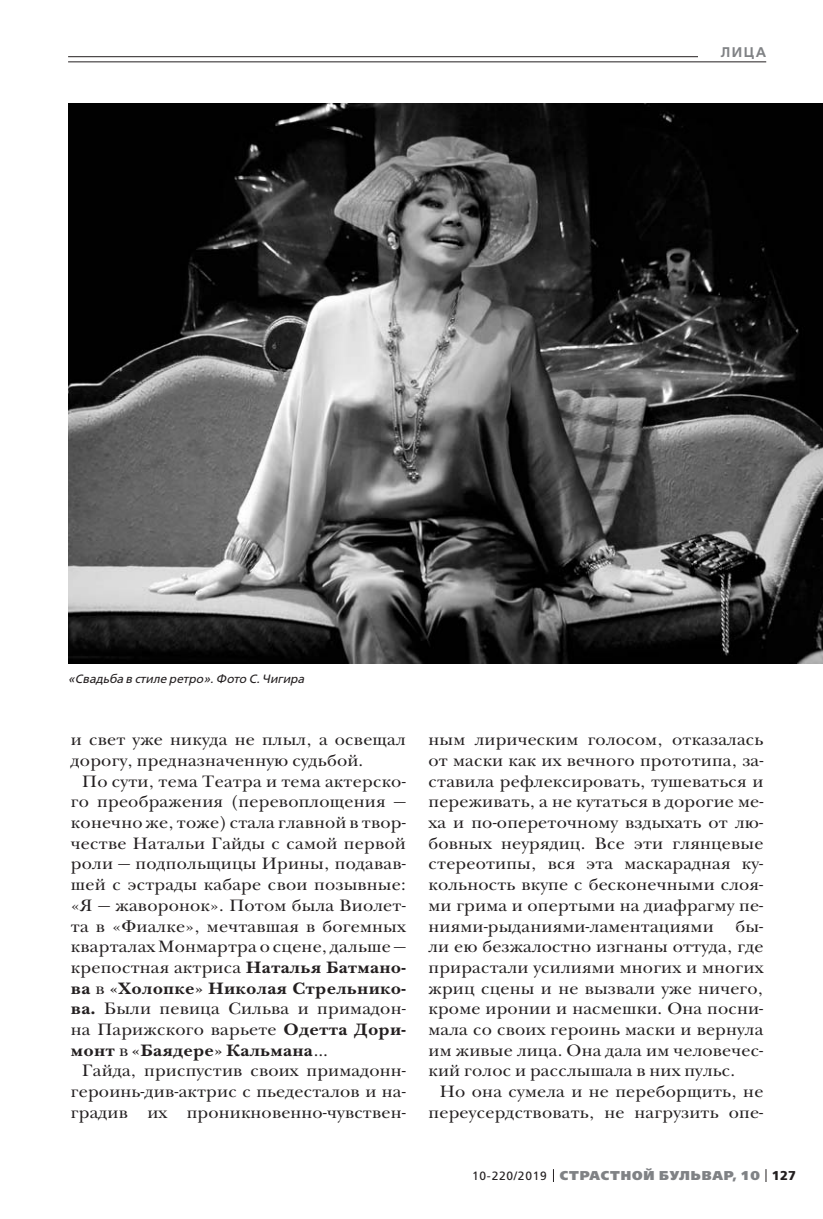
<style>
.page{position:relative;width:823px;height:1219px;background:#fff}
.page>*{position:absolute;margin:0;border:0;box-sizing:border-box;transform-origin:0 0}
.t1{font:17.2px/20.6px "New Baskerville ITC";letter-spacing:.01em;color:#231f20;text-align:justify;scale:1.05 1}
.t2{font:600 14px "Free Set";color:#808285}
.t3{font:800 12.8px "Free Set";letter-spacing:.07em;color:#808285}
.t4{font:italic 12px "Free Set";color:#231f20}
.s1{font-weight:700}
.s2{font-weight:400;font-size:12px;color:#231f20}
.s3{font-weight:700;color:#231f20}
</style>
<div class="page">
<svg style="left:765px;top:1169px;width:1px;height:13px"></svg>
<hr style="left:68px;top:56px;width:697px;height:1px;background:#231f20">
<div style="left:697px;top:41px;width:68px;height:21px;background:#fff"></div>
<hr style="left:68px;top:62px;width:697px;height:1px;background:#231f20">
<img style="left:68px;top:103px;width:754px;height:560px">
<p class="t2" style="left:720px;top:45px;width:47px">ЛИЦА</p>
<p class="t4" style="left:68px;top:673px;width:237px">«Свадьба в стиле ретро». Фото С. Чигира</p>
<p class="t1" style="left:71px;top:731px;width:320px">и свет уже никуда не плыл, а освещал дорогу, предназначенную судьбой.</p>
<p class="t1" style="left:71px;top:772px;width:320px;text-indent:11px">По сути, тема Театра и тема актерско&shy;го преображения (перевоплощения — конечно же, тоже) стала главной в твор&shy;честве Натальи Гайды с самой первой роли — подпольщицы Ирины, подавав&shy;шей с эстрады кабаре свои позывные: «Я — жаворонок». Потом была Виолет&shy;та в «Фиалке», мечтавшая в богемных кварталах Монмартра о сцене, дальше — крепостная актриса <span class="s1">Наталья Батмано&shy;ва</span> в <span class="s1">«Холопке» Николая Стрельнико&shy;ва.</span> Были певица Сильва и примадон&shy;на Парижского варьете <span class="s1">Одетта Дори&shy;монт</span> в <span class="s1">«Баядере» Кальмана</span>…</p>
<p class="t1" style="left:71px;top:1062px;width:320px;text-indent:11px">Гайда, приспустив своих примадонн&shy;героинь-див-актрис с пьедесталов и на&shy;градив их проникновенно-чувствен-</p>
<p class="t1" style="left:428px;top:731px;width:320px">ным лирическим голосом, отказалась от маски как их вечного прототипа, за&shy;ставила рефлексировать, тушеваться и переживать, а не кутаться в дорогие ме&shy;ха и по-опереточному вздыхать от лю&shy;бовных неурядиц. Все эти глянцевые стереотипы, вся эта маскарадная ку&shy;кольность вкупе с бесконечными слоя&shy;ми грима и опертыми на диафрагму пе&shy;ниями-рыданиями-ламентациями</p>
<p class="t1" style="left:428px;top:917px;width:320px;text-indent:307px">бы&shy;ли ею безжалостно изгнаны оттуда, где прирастали усилиями многих и многих жриц сцены и не вызвали уже ничего, кроме иронии и насмешки. Она посни&shy;мала со своих героинь маски и вернула им живые лица. Она дала им человечес&shy;кий голос и расслышала в них пульс.</p>
<p class="t1" style="left:428px;top:1083px;width:320px;text-align:right">Но она сумела и не переборщить, не переусердствовать, не нагрузить опе-</p>
<p class="t3" style="left:472px;top:1169px;width:325px"><span class="s2">10-220/2019</span> СТРАСТНОЙ БУЛЬВАР, 10 <span class="s3">127</span></p>
</div>
